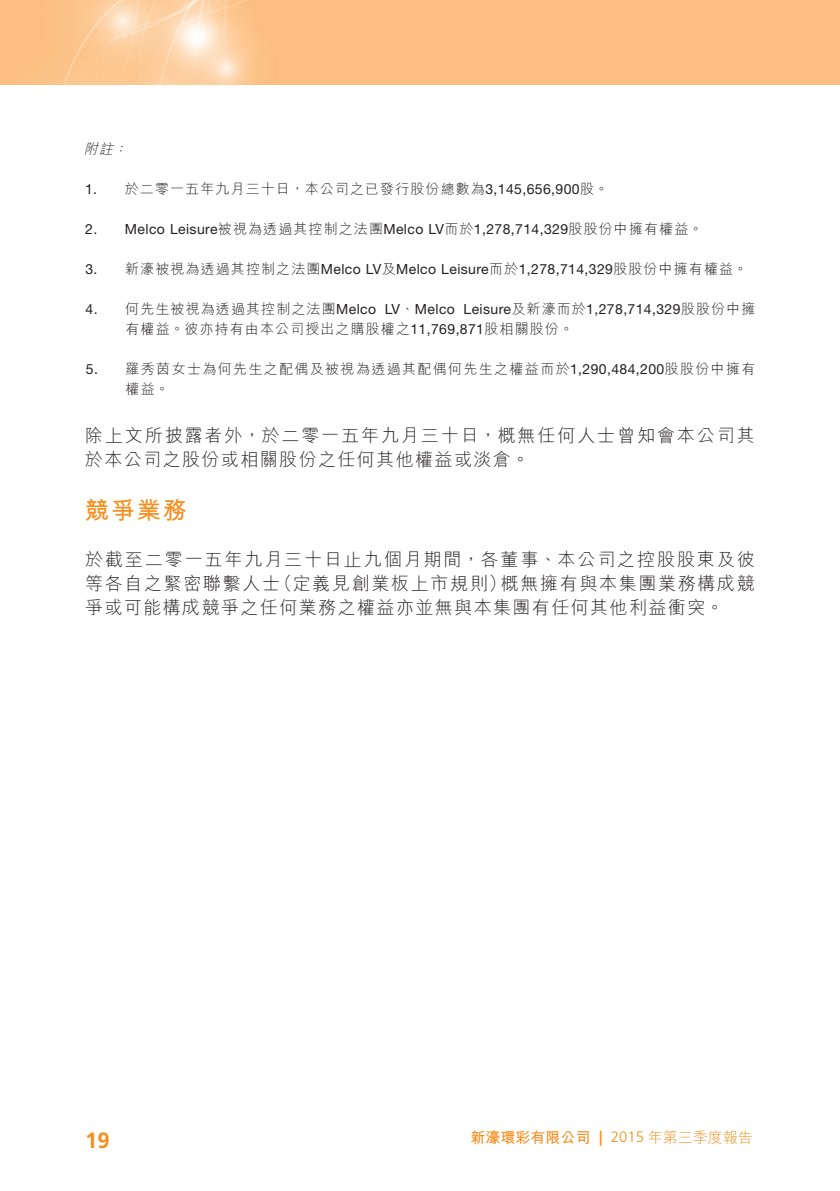
<style>
.page{position:relative;width:840px;height:1191px;background:#fff}
.page>*{position:absolute;margin:0;border:0;box-sizing:border-box;transform-origin:0 0}
.t1{font:700 24px "M Hei HK";color:#f68e1e}
.t2{font:700 22px "Frutiger LT Std";color:#f68e1e}
.t3{font:300 18px/24px "M Hei HK";letter-spacing:.09em;color:#231f20}
.t4{font:300 15px "M Hei HK";color:#f68e1e}
.t5{font:700 15px "M Hei HK";color:#f68e1e}
.t6{font:700 15px "Frutiger LT Std";color:#f68e1e}
.t7{font:14px "Helvetica Neue LT Std";letter-spacing:.03em;color:#231f20}
.t8{font:300 14px "M Hei HK";letter-spacing:.08em;color:#231f20}
.t9{font:italic 300 14px "M Hei HK";color:#231f20}
.s1{font-family:"Helvetica Neue LT Std";font-weight:400}
.s2{font-family:"M Hei HK";font-weight:300}
.s3{font-family:"Frutiger LT Std"}
</style>
<div class="page">
<img style="left:0;top:0;width:839px;height:85px">
<img style="left:839px;top:0;width:1px;height:85px">
<p class="t9" style="left:84px;top:139px;width:36px">附註</p>
<p class="t9" style="left:113px;top:139px;width:20px">：</p>
<p class="t7" style="left:85px;top:181px;width:14px">1.</p>
<p class="t8" style="left:125px;top:179px;width:485px">於二零一五年九月三十日，本公司之已發行股份總數為<span class="s1">3,145,656,900</span>股。</p>
<p class="t7" style="left:85px;top:221px;width:14px">2.</p>
<p class="t7" style="left:125px;top:221px;width:579px">Melco Leisure<span class="s2">被視為透過其控制之法團</span>Melco LV<span class="s2">而於</span>1,278,714,329<span class="s2">股股份中擁有權益。</span></p>
<p class="t7" style="left:85px;top:261px;width:14px">3.</p>
<p class="t7" style="left:125px;top:261px;width:623px"><span class="s2">新濠被視為透過其控制之法團</span>Melco LV<span class="s2">及</span>Melco Leisure<span class="s2">而於</span>1,278,714,329<span class="s2">股股份中擁有權益。</span></p>
<p class="t7" style="left:86px;top:301px;width:14px">4.</p>
<p class="t8" style="left:125px;top:299px;width:252px">何先生被視為透過其控制之法團<span class="s1">Melco</span></p>
<p class="t7" style="left:384px;top:301px;width:72px">LV<span class="s2">、</span>Melco</p>
<p class="t7" style="left:463px;top:301px;width:293px">Leisure<span class="s2">及新濠而於</span>1,278,714,329<span class="s2">股股份中擁</span></p>
<p class="t7" style="left:86px;top:361px;width:14px">5.</p>
<p class="t8" style="left:125px;top:319px;width:449px">有權益。彼亦持有由本公司授出之購股權之<span class="s1">11,769,871</span>股相關股份。</p>
<p class="t8" style="left:125px;top:359px;width:631px">羅秀茵女士為何先生之配偶及被視為透過其配偶何先生之權益而於<span class="s1">1,290,484,200</span>股股份中擁有</p>
<p class="t8" style="left:126px;top:379px;width:45px">權益。</p>
<p class="t3" style="left:85px;top:423px;width:670px">除上文所披露者外，於二零一五年九月三十日，概無任何人士曾知會本公司其於本公司之股份或相關股份之任何其他權益或淡倉。</p>
<h1 class="t1" style="left:85px;top:493px;width:103px">競爭業務</h1>
<p class="t3" style="left:85px;top:547px;width:670px;text-align:right">於截至二零一五年九月三十日止九個月期間，各董事、本公司之控股股東及彼概無擁有與本集團業務構成競</p>
<p class="t3" style="left:274px;top:571px;width:233px">（定義見創業板上市規則）</p>
<p class="t3" style="left:85px;top:571px;width:640px">等各自之緊密聯繫人士<br>爭或可能構成競爭之任何業務之權益亦並無與本集團有任何其他利益衝突。</p>
<h2 class="t2" style="left:85px;top:1127px;width:26px">19</h2>
<p class="t5" style="left:470px;top:1126px;width:122px">新濠環彩有限公司</p>
<p class="t6" style="left:598px;top:1127px;width:5px">|</p>
<p class="t4" style="left:610px;top:1126px;width:144px"><span class="s3">2015</span> 年第三季度報告</p>
</div>
